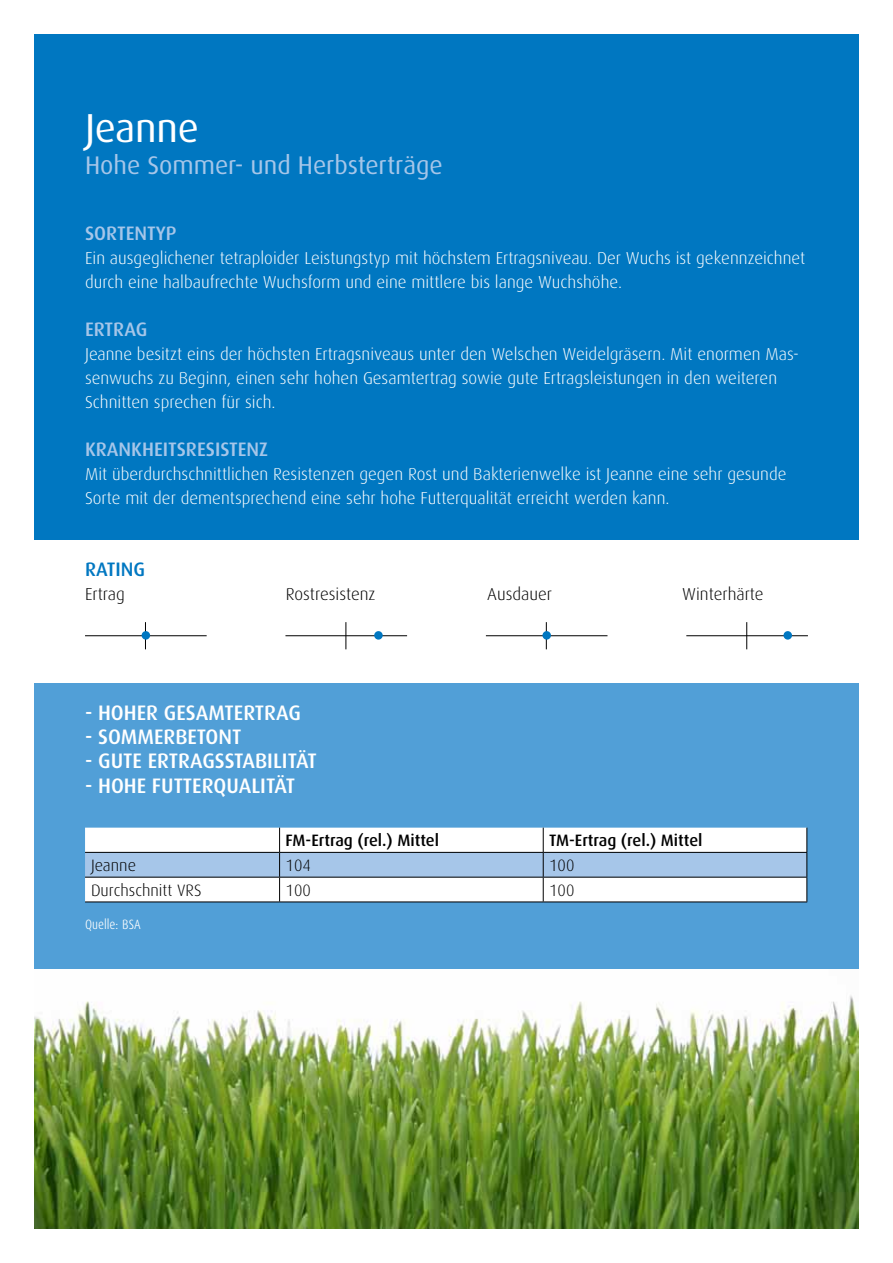
<style>
.page{position:relative;width:893px;height:1263px;background:#fff}
.page>*{position:absolute;margin:0;border:0;box-sizing:border-box;transform-origin:0 0}
.t1{font:40.5px "Dax";letter-spacing:-.005em;color:#fff}
.t2{font:25.5px "Dax";letter-spacing:-.005em;color:#a6c6e9}
.t3{font:500 21px "Dax";color:#fff}
.t4{font:500 19.5px "Dax";color:#a6c6e9}
.t5{font:500 19.5px "Dax";color:#0077c1}
.t6{font:300 17.25px/24px "Dax";color:#fff}
.t7{font:300 17.25px "Dax";color:#000}
.t8{font:500 16.5px "Dax";color:#000}
.t9{font:300 16.5px "Dax";color:#000}
.t10{font:300 13.5px "Dax Condensed";color:#fff}
</style>
<div class="page">
<div style="left:34px;top:34px;width:825px;height:1195px;background:#0077c1"></div>
<div style="left:34px;top:672px;width:825px;height:394px;background:#519fd7"></div>
<div style="left:17px;top:540px;width:853px;height:143px;background:#fff"></div>
<hr style="left:85px;top:635px;width:122px;height:1px;background:#000">
<svg style="left:145px;top:622px;width:1px;height:27px"></svg>
<div style="left:142px;top:631px;width:8px;height:9px;background:#0077c1;border-radius:50%"></div>
<hr style="left:285px;top:635px;width:122px;height:1px;background:#000">
<svg style="left:346px;top:622px;width:1px;height:27px"></svg>
<div style="left:374px;top:631px;width:9px;height:9px;background:#0077c1;border-radius:50%"></div>
<hr style="left:486px;top:635px;width:121px;height:1px;background:#000">
<svg style="left:546px;top:622px;width:1px;height:27px"></svg>
<div style="left:542px;top:631px;width:9px;height:9px;background:#0077c1;border-radius:50%"></div>
<hr style="left:686px;top:635px;width:122px;height:1px;background:#000">
<svg style="left:746px;top:622px;width:1px;height:27px"></svg>
<div style="left:783px;top:631px;width:9px;height:9px;background:#0077c1;border-radius:50%"></div>
<hr style="left:85px;top:901px;width:195px;height:1px;background:#000">
<hr style="left:280px;top:901px;width:263px;height:1px;background:#000">
<hr style="left:543px;top:901px;width:264px;height:1px;background:#000">
<svg style="left:85px;top:828px;width:722px;height:73px;background:#d9e4ef"></svg>
<img style="left:34px;top:969px;width:825px;height:260px">
<h1 class="t1" style="left:85px;top:106px;width:115px">Jeanne</h1>
<h2 class="t2" style="left:85px;top:151px;width:359px">Hohe Sommer- und Herbsterträge</h2>
<p class="t4" style="left:85px;top:223px;width:93px">SORTENTYP</p>
<p class="t6" style="left:85px;top:247px;width:722px">Ein ausgeglichener tetraploider Leistungstyp mit höchstem Ertragsniveau. Der Wuchs ist gekennzeichnet durch eine halbaufrechte Wuchsform und eine mittlere bis lange Wuchshöhe.</p>
<p class="t4" style="left:85px;top:319px;width:40px">ERTRAG</p>
<p class="t6" style="left:85px;top:343px;width:715px">Jeanne besitzt eins der höchsten Ertragsniveaus unter den Welschen Weidelgräsern. Mit enormen Mas&shy;senwuchs zu Beginn, einen sehr hohen Gesamtertrag sowie gute Ertragsleistungen in den weiteren<br>Schnitten sprechen für sich.</p>
<p class="t4" style="left:85px;top:439px;width:102px">KRANKHEITSRES</p>
<p class="t4" style="left:215px;top:439px;width:55px">ISTENZ</p>
<p class="t6" style="left:85px;top:463px;width:703px">Mit überdurchschnittlichen Resistenzen gegen Rost und Bakterienwelke ist Jeanne eine sehr gesunde<br>Sorte mit der dementsprechend eine sehr hohe Futterqualität erreicht werden kann.</p>
<p class="t5" style="left:85px;top:559px;width:62px">RATIN G</p>
<p class="t7" style="left:85px;top:585px;width:41px">Ertrag</p>
<p class="t7" style="left:286px;top:585px;width:91px">Rostresistenz</p>
<p class="t7" style="left:487px;top:585px;width:66px">Ausdauer</p>
<p class="t7" style="left:682px;top:585px;width:83px">Winterhärte</p>
<p class="t3" style="left:85px;top:701px;width:51px">- HOHER</p>
<p class="t3" style="left:164px;top:701px;width:113px">GESAMTERTRAG</p>
<p class="t3" style="left:85px;top:725px;width:158px">- SOMMERBETONT</p>
<p class="t3" style="left:85px;top:749px;width:105px">- GUTE ERTRAGSS</p>
<p class="t3" style="left:234px;top:749px;width:84px">TABILITÄT</p>
<p class="t3" style="left:85px;top:773px;width:120px">- HOHE FUTTERQUAL</p>
<p class="t3" style="left:260px;top:773px;width:37px">ITÄT</p>
<p class="t8" style="left:286px;top:831px;width:155px">FM-ERTRAG (REL.) MITTEL</p>
<p class="t8" style="left:549px;top:831px;width:155px">TM-ERTRAG (REL.) MITTEL</p>
<p class="t9" style="left:91px;top:856px;width:47px">Jeanne</p>
<p class="t9" style="left:286px;top:856px;width:27px">104</p>
<p class="t9" style="left:549px;top:856px;width:27px">100</p>
<p class="t9" style="left:91px;top:881px;width:112px">Durchschnitt VRS</p>
<p class="t9" style="left:286px;top:881px;width:27px">100</p>
<p class="t9" style="left:549px;top:881px;width:27px">100</p>
<p class="t10" style="left:85px;top:917px;width:57px">Quelle: BSA</p>
</div>
